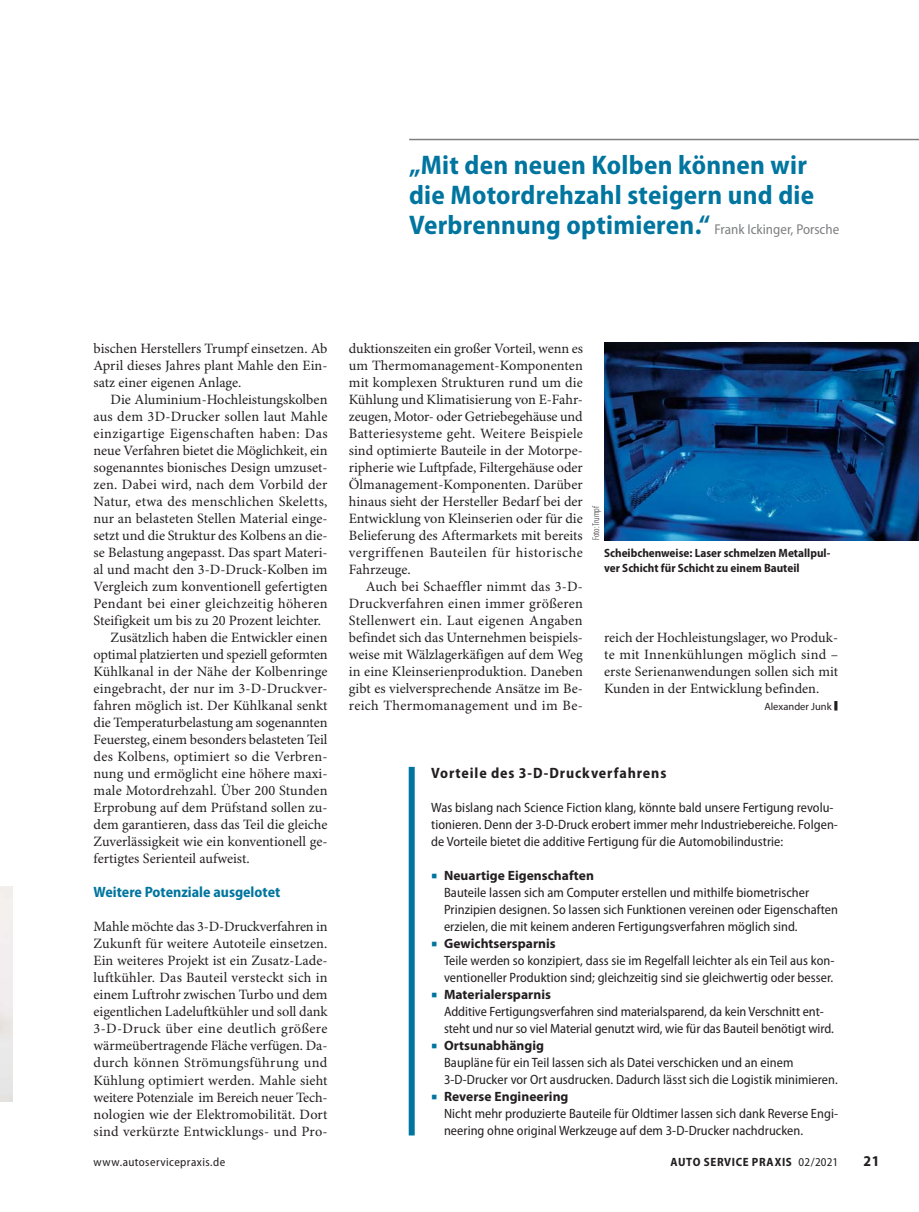
<style>
.page{position:relative;width:919px;height:1212px;background:#fff}
.page>*{position:absolute;margin:0;border:0;box-sizing:border-box;transform-origin:0 0}
.t1{font:32.7px "Minion Pro";color:#231f20;scale:.33 1}
.t2{font:700 semi-condensed 27px/30px "Myriad Pro";letter-spacing:.01em;color:#00759f}
.t3{font:700 semi-condensed 15px "Myriad Pro";letter-spacing:.055em;color:#231f20}
.t4{font:700 semi-condensed 15px "Myriad Pro";color:#00759f}
.t5{font:14.25px/17px "Minion Pro";color:#231f20;text-align:justify}
.t6{font:14.25px "Minion Pro";letter-spacing:.02em;color:#231f20}
.t7{font:14.25px "Minion Pro";letter-spacing:.03em;color:#231f20}
.t8{font:14.25px "Minion Pro";letter-spacing:.025em;color:#231f20}
.t9{font:semi-condensed 13.5px/17px "Myriad Pro";letter-spacing:.005em;color:#231f20}
.t10{font:700 semi-condensed 12px/15px "Myriad Pro";color:#231f20}
.t11{font:semi-condensed 12px "Myriad Pro";letter-spacing:.035em;color:#231f20}
.t12{font:700 semi-condensed 12px "Myriad Pro";letter-spacing:.055em;color:#231f20}
.t13{font:10.5px "Myriad Pro";color:#231f20}
.t14{font:300 condensed 9.75px "Myriad Pro";color:#231f20}
.s1{font-weight:400;font-size:14.25px;color:#7e7f81}
.s2{font-family:"Minion Pro";font-stretch:normal;font-size:15.75px;color:#00759f}
.s3{font-weight:700;font-stretch:normal}
.s4{font-weight:400}
</style>
<div class="page">
<hr style="left:409px;top:139px;width:509px;height:1px;background:#7e7f81">
<div style="left:408px;top:767px;width:6px;height:368px;background:#00759f"></div>
<img style="left:604px;top:343px;width:314px;height:197px">
<h2 class="t2" style="left:409px;top:152px;width:431px">„Mit den neuen Kolben können wir die Motordrehzahl steigern und die<br>Verbrennung optimieren.“ <span class="s1">Frank Ickinger, Porsche</span></h2>
<p class="t5" style="left:94px;top:341px;width:235px">bischen Herstellers Trumpf einsetzen. Ab April dieses Jahres plant Mahle den Ein&shy;satz einer eigenen Anlage.</p>
<p class="t5" style="left:111px;top:392px;width:218px">Die Aluminium-Hochleistungskolben</p>
<p class="t6" style="left:94px;top:411px;width:235px">aus dem 3D-Drucker sollen laut Mahle</p>
<p class="t7" style="left:94px;top:428px;width:235px">einzigartige Eigenschaften haben: Das</p>
<p class="t5" style="left:94px;top:443px;width:235px">neue Verfahren bietet die Möglichkeit, ein</p>
<p class="t5" style="left:94px;top:460px;width:235px">sogenanntes bionisches Design umzuset-</p>
<p class="t6" style="left:94px;top:479px;width:235px">zen. Dabei wird, nach dem Vorbild der</p>
<p class="t6" style="left:94px;top:496px;width:235px">Natur, etwa des menschlichen Skeletts,</p>
<p class="t5" style="left:94px;top:511px;width:235px">nur an belasteten Stellen Material einge-</p>
<p class="t5" style="left:94px;top:528px;width:235px">setzt und die Struktur des Kolbens an die-</p>
<p class="t5" style="left:94px;top:545px;width:235px">se Belastung angepasst. Das spart Materi-</p>
<p class="t5" style="left:94px;top:562px;width:235px">al und macht den 3-D-Druck-Kolben im</p>
<p class="t5" style="left:94px;top:579px;width:235px">Vergleich zum konventionell gefertigten</p>
<p class="t8" style="left:94px;top:598px;width:235px">Pendant bei einer gleichzeitig höheren</p>
<p class="t5" style="left:94px;top:613px;width:229px">Steifigkeit um bis zu 20 Prozent leichter.</p>
<p class="t5" style="left:111px;top:630px;width:218px">Zusätzlich haben die Entwickler einen</p>
<p class="t5" style="left:94px;top:647px;width:235px">optimal platzierten und speziell geformten</p>
<p class="t5" style="left:94px;top:664px;width:235px">Kühlkanal in der Nähe der Kolbenringe</p>
<p class="t5" style="left:94px;top:681px;width:235px">eingebracht, der nur im 3-D-Druckver-</p>
<p class="t5" style="left:94px;top:698px;width:235px">fahren möglich ist. Der Kühlkanal senkt</p>
<p class="t5" style="left:94px;top:715px;width:235px">die Temperaturbelastung am sogenannten</p>
<p class="t5" style="left:94px;top:732px;width:235px">Feuersteg, einem besonders belasteten Teil</p>
<p class="t6" style="left:94px;top:751px;width:235px">des Kolbens, optimiert so die Verbren-</p>
<p class="t5" style="left:94px;top:766px;width:235px">nung und ermöglicht eine höhere maxi-</p>
<p class="t5" style="left:94px;top:784px;width:235px">male Motordrehzahl. Über 200 Stunden</p>
<p class="t5" style="left:94px;top:801px;width:235px">Erprobung auf dem Prüfstand sollen zu-</p>
<p class="t5" style="left:94px;top:818px;width:235px">dem garantieren, dass das Teil die gleiche</p>
<p class="t5" style="left:94px;top:835px;width:235px">Zuverlässigkeit wie ein konventionell ge-</p>
<p class="t5" style="left:94px;top:852px;width:158px">fertigtes Serienteil aufweist.</p>
<p class="t4" style="left:94px;top:887px;width:188px">Weitere Potenziale ausgelotet</p>
<p class="t5" style="left:94px;top:919px;width:235px">Mahle möchte das 3-D-Druckverfahren in Zukunft für weitere Autoteile einsetzen.<br>Ein weiteres Projekt ist ein Zusatz-Lade&shy;luftkühler. Das Bauteil versteckt sich in einem Luftrohr zwischen Turbo und dem eigentlichen Ladeluftkühler und soll dank 3-D-Druck über eine deutlich größere wärmeübertragende Fläche verfügen. Da&shy;durch können Strömungsführung und Kühlung optimiert werden. Mahle sieht weitere Potenziale im Bereich neuer Tech&shy;nologien wie der Elektromobilität. Dort sind verkürzte Entwicklungs- und Pro-</p>
<p class="t5" style="left:349px;top:341px;width:236px">duktionszeiten ein großer Vorteil, wenn es um Thermomanagement-Komponenten mit komplexen Strukturen rund um die Kühlung und Klimatisierung von E-Fahr&shy;zeugen, Motor- oder Getriebegehäuse und Batteriesysteme geht. Weitere Beispiele sind optimierte Bauteile in der Motorpe&shy;ripherie wie Luftpfade, Filtergehäuse oder Ölmanagement-Komponenten. Darüber hinaus sieht der Hersteller Bedarf bei der Entwicklung von Kleinserien oder für die Belieferung des Aftermarkets mit bereits vergriffenen Bauteilen für historische Fahrzeuge.</p>
<p class="t5" style="left:349px;top:579px;width:235px;text-indent:17px">Auch bei Schaeffler nimmt das 3-D-Druckverfahren einen immer größeren Stellenwert ein. Laut eigenen Angaben befindet sich das Unternehmen beispiels&shy;weise mit Wälzlagerkäfigen auf dem Weg in eine Kleinserienproduktion. Daneben gibt es vielversprechende Ansätze im Be&shy;reich Thermomanagement und im Be-</p>
<p class="t14" style="left:590px;top:540px;width:35px;rotate:-90deg">Foto: Trumpf</p>
<p class="t10" style="left:604px;top:547px;width:228px">Scheibchenweise: Laser schmelzen Metallpul&shy;ver Schicht für Schicht zu einem Bauteil</p>
<p class="t5" style="left:604px;top:630px;width:235px">reich der Hochleistungslager, wo Produk&shy;te mit Innenkühlungen möglich sind – erste Serienanwendungen sollen sich mit Kunden in der Entwicklung befinden.</p>
<p class="t13" style="left:764px;top:700px;width:69px">Alexander Junk</p>
<h1 class="t1" style="left:833px;top:691px;width:15px">■</h1>
<p class="t3" style="left:431px;top:767px;width:236px">Vorteile des 3-D-Druckverfahrens</p>
<p class="t9" style="left:431px;top:801px;width:408px">Was bislang nach Science Fiction klang, könnte bald unsere Fertigung revolu&shy;tionieren. Denn der 3-D-Druck erobert immer mehr Industriebereiche. Folgen&shy;de Vorteile bietet die additive Fertigung für die Automobilindustrie:</p>
<p class="t9" style="left:444px;top:869px;width:395px;text-indent:-13px"><span class="s2">■</span> <span class="s3">Neuartige Eigenschaften<br></span>Bauteile lassen sich am Computer erstellen und mithilfe biometrischer Prinzipien designen. So lassen sich Funktionen vereinen oder Eigenschaften erzielen, die mit keinem anderen Fertigungsverfahren möglich sind.</p>
<p class="t9" style="left:444px;top:937px;width:392px;text-indent:-13px"><span class="s2">■</span> <span class="s3">Gewichtsersparnis<br></span>Teile werden so konzipiert, dass sie im Regelfall leichter als ein Teil aus kon&shy;ventioneller Produktion sind; gleichzeitig sind sie gleichwertig oder besser.</p>
<p class="t9" style="left:444px;top:988px;width:391px;text-indent:-13px"><span class="s2">■</span> <span class="s3">Materialersparnis<br></span>Additive Fertigungsverfahren sind materialsparend, da kein Verschnitt ent&shy;steht und nur so viel Material genutzt wird, wie für das Bauteil benötigt wird.</p>
<p class="t9" style="left:444px;top:1039px;width:395px;text-indent:-13px"><span class="s2">■</span> <span class="s3">Ortsunabhängig<br></span>Baupläne für ein Teil lassen sich als Datei verschicken und an einem<br>3-D-Drucker vor Ort ausdrucken. Dadurch lässt sich die Logistik minimieren.</p>
<p class="t9" style="left:444px;top:1090px;width:395px;text-indent:-13px"><span class="s2">■</span> <span class="s3">Reverse Engineering<br></span>Nicht mehr produzierte Bauteile für Oldtimer lassen sich dank Reverse Engi&shy;neering ohne original Werkzeuge auf dem 3-D-Drucker nachdrucken.</p>
<p class="t11" style="left:94px;top:1157px;width:133px">www.autoservicepraxis.de</p>
<p class="t12" style="left:670px;top:1157px;width:169px">AUTO SERVICE PRAXIS <span class="s4">02/2021</span></p>
<p class="t3" style="left:863px;top:1155px;width:17px">21</p>
</div>
